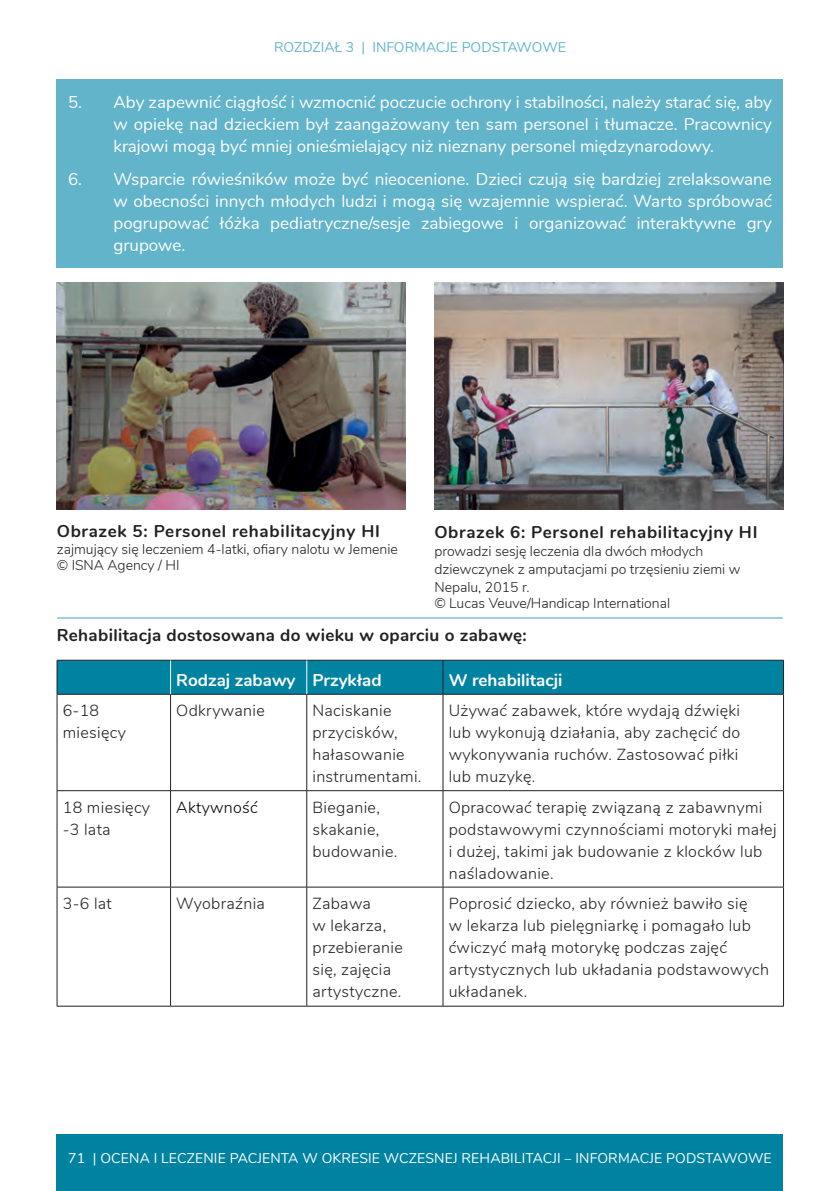
<style>
.page{position:relative;width:840px;height:1191px;background:#fff}
.page>*{position:absolute;margin:0;border:0;box-sizing:border-box;transform-origin:0 0}
.blue_boxes{font:17px/22px "Nunito";color:#fff;text-align:justify}
.Body_copy_8_5_light{font:700 17px "Nunito";letter-spacing:.02em;color:#231f20}
.DIAGRAM_HEADING_2{font:700 17px "Nunito";letter-spacing:.04em;color:#231f20}
.table_header{font:700 17px "Nunito";color:#fff}
.diagram_legend_2{font:700 17px "Nunito";letter-spacing:.04em;color:#231f20}
.Body_copy_8_5_light-2{font:300 16px/22px "Nunito";letter-spacing:.02em;color:#231f20}
.Body_copy_8_5_light-3{font:300 16px "Nunito";letter-spacing:.02em;color:#000}
.diagram_legend_2-2{font:300 14px/18px "Nunito";color:#231f20}
.t1{font:14px "Nunito";letter-spacing:.01em;color:#fff}
.DIAGRAM_HEADING_2-2{font:300 14px "Nunito";color:#231f20}
.t2{font:14px "Nunito";color:#62b4cb}
</style>
<div class="page">
<div style="left:57px;top:1134px;width:725px;height:57px;background:#0083a1"></div>
<div style="left:57px;top:79px;width:725px;height:90px;background:#62b4cb"></div>
<div style="left:57px;top:156px;width:725px;height:112px;background:#62b4cb"></div>
<hr style="left:58px;top:617px;width:723px;height:2px;background:#9ecede">
<div style="left:58px;top:661px;width:724px;height:33px;background:#0083a1"></div>
<hr style="left:57px;top:694px;width:1px;height:96px;background:#231f20">
<hr style="left:170px;top:694px;width:1px;height:96px;background:#231f20">
<hr style="left:306px;top:694px;width:1px;height:96px;background:#231f20">
<hr style="left:442px;top:694px;width:1px;height:96px;background:#231f20">
<hr style="left:782px;top:694px;width:1px;height:96px;background:#231f20">
<hr style="left:57px;top:790px;width:113px;height:1px;background:#231f20">
<hr style="left:57px;top:791px;width:1px;height:95px;background:#231f20">
<hr style="left:170px;top:790px;width:136px;height:1px;background:#231f20">
<hr style="left:170px;top:791px;width:1px;height:95px;background:#231f20">
<hr style="left:306px;top:790px;width:137px;height:1px;background:#231f20">
<hr style="left:306px;top:791px;width:1px;height:95px;background:#231f20">
<hr style="left:443px;top:790px;width:340px;height:1px;background:#231f20">
<hr style="left:442px;top:791px;width:1px;height:95px;background:#231f20">
<hr style="left:782px;top:791px;width:1px;height:95px;background:#231f20">
<hr style="left:57px;top:886px;width:113px;height:1px;background:#231f20">
<hr style="left:57px;top:887px;width:1px;height:119px;background:#231f20">
<hr style="left:170px;top:886px;width:136px;height:1px;background:#231f20">
<hr style="left:170px;top:887px;width:1px;height:119px;background:#231f20">
<hr style="left:306px;top:886px;width:137px;height:1px;background:#231f20">
<hr style="left:306px;top:887px;width:1px;height:119px;background:#231f20">
<hr style="left:443px;top:886px;width:340px;height:1px;background:#231f20">
<hr style="left:442px;top:887px;width:1px;height:119px;background:#231f20">
<hr style="left:782px;top:887px;width:1px;height:119px;background:#231f20">
<hr style="left:57px;top:1005px;width:113px;height:1px;background:#231f20">
<hr style="left:170px;top:1005px;width:136px;height:1px;background:#231f20">
<hr style="left:306px;top:1005px;width:137px;height:1px;background:#231f20">
<hr style="left:443px;top:1005px;width:340px;height:1px;background:#231f20">
<hr style="left:57px;top:660px;width:113px;height:1px;background:#231f20">
<hr style="left:57px;top:660px;width:1px;height:34px;background:#231f20">
<hr style="left:170px;top:660px;width:136px;height:1px;background:#231f20">
<hr style="left:306px;top:660px;width:137px;height:1px;background:#231f20">
<hr style="left:443px;top:660px;width:340px;height:1px;background:#231f20">
<hr style="left:442px;top:660px;width:1px;height:34px;background:#231f20">
<hr style="left:782px;top:660px;width:1px;height:34px;background:#231f20">
<hr style="left:57px;top:694px;width:113px;height:1px;background:#231f20">
<hr style="left:170px;top:694px;width:136px;height:1px;background:#231f20">
<hr style="left:306px;top:694px;width:137px;height:1px;background:#231f20">
<hr style="left:443px;top:694px;width:340px;height:1px;background:#231f20">
<hr style="left:170px;top:660px;width:1px;height:34px;background:#fff">
<hr style="left:306px;top:660px;width:1px;height:34px;background:#fff">
<img style="left:434px;top:282px;width:349px;height:227px">
<img style="left:57px;top:282px;width:348px;height:227px">
<p class="t2" style="left:274px;top:37px;width:293px">ROZDZIAŁ 3 | INFORMACJE PODSTAWOWE</p>
<p class="blue_boxes" style="left:113px;top:90px;width:659px;text-indent:-45px">5. Aby zapewnić ciągłość i wzmocnić poczucie ochrony i stabilności, należy starać się, aby w opiekę nad dzieckiem był zaangażowany ten sam personel i tłumacze. Pracownicy krajowi mogą być mniej onieśmielający niż nieznany personel międzynarodowy.</p>
<p class="blue_boxes" style="left:113px;top:167px;width:659px;text-indent:-45px">6. Wsparcie rówieśników może być nieocenione. Dzieci czują się bardziej zrelaksowane w obecności innych młodych ludzi i mogą się wzajemnie wspierać. Warto spróbować pogrupować łóżka pediatryczne/sesje zabiegowe i organizować interaktywne gry grupowe.</p>
<p class="DIAGRAM_HEADING_2" style="left:57px;top:518px;width:324px">Obrazek 5: Personel rehabilitacyjny HI</p>
<p class="DIAGRAM_HEADING_2-2" style="left:57px;top:539px;width:342px">zajmujący się leczeniem 4-latki, ofiary nalotu w Jemenie</p>
<p class="diagram_legend_2-2" style="left:57px;top:555px;width:124px">© ISNA Agency / HI</p>
<p class="diagram_legend_2" style="left:434px;top:519px;width:324px">Obrazek 6: Personel rehabilitacyjny HI</p>
<p class="diagram_legend_2-2" style="left:434px;top:541px;width:307px">prowadzi sesję leczenia dla dwóch młodych dziewczynek z amputacjami po trzęsieniu ziemi w<br>Nepalu, 2015 r.</p>
<p class="diagram_legend_2-2" style="left:434px;top:593px;width:237px">© Lucas Veuve/Handicap International</p>
<p class="Body_copy_8_5_light" style="left:57px;top:622px;width:471px">Rehabilitacja dostosowana do wieku w oparciu o zabawę:</p>
<p class="table_header" style="left:176px;top:667px;width:121px">Rodzaj zabawy</p>
<p class="table_header" style="left:312px;top:667px;width:71px">Przykład</p>
<p class="table_header" style="left:448px;top:667px;width:115px">W rehabilitacji</p>
<p class="Body_copy_8_5_light-2" style="left:63px;top:698px;width:65px">6-18 miesięcy</p>
<p class="Body_copy_8_5_light-2" style="left:176px;top:698px;width:90px">Odkrywanie</p>
<p class="Body_copy_8_5_light-2" style="left:312px;top:698px;width:110px">Naciskanie przycisków, hałasowanie instrumentami.</p>
<p class="Body_copy_8_5_light-2" style="left:448px;top:698px;width:293px;text-align:justify">Używać zabawek, które wydają dźwięki lub wykonują działania, aby zachęcić do wykonywania ruchów. Zastosować piłki lub muzykę.</p>
<p class="Body_copy_8_5_light-2" style="left:63px;top:795px;width:89px">18 miesięcy -3 lata</p>
<p class="Body_copy_8_5_light-3" style="left:176px;top:795px;width:83px">Aktywność</p>
<p class="Body_copy_8_5_light-2" style="left:312px;top:795px;width:86px">Bieganie, skakanie, budowanie.</p>
<p class="Body_copy_8_5_light-2" style="left:448px;top:795px;width:329px">Opracować terapię związaną z zabawnymi podstawowymi czynnościami motoryki małej i dużej, takimi jak budowanie z klocków lub naśladowanie.</p>
<p class="Body_copy_8_5_light-2" style="left:63px;top:891px;width:51px">3-6 lat</p>
<p class="Body_copy_8_5_light-2" style="left:176px;top:891px;width:90px">Wyobraźnia</p>
<p class="Body_copy_8_5_light-2" style="left:312px;top:891px;width:92px">Zabawa<br>w lekarza, przebieranie się, zajęcia artystyczne.</p>
<p class="Body_copy_8_5_light-2" style="left:448px;top:891px;width:321px">Poprosić dziecko, aby również bawiło się<br>w lekarza lub pielęgniarkę i pomagało lub ćwiczyć małą motorykę podczas zajęć artystycznych lub układania podstawowych układanek.</p>
<p class="t1" style="left:68px;top:1148px;width:704px">71 | OCENA I LECZENIE PACJENTA W OKRESIE WCZESNEJ REHABILITACJI – INFORMACJE PODSTAWOWE</p>
</div>
